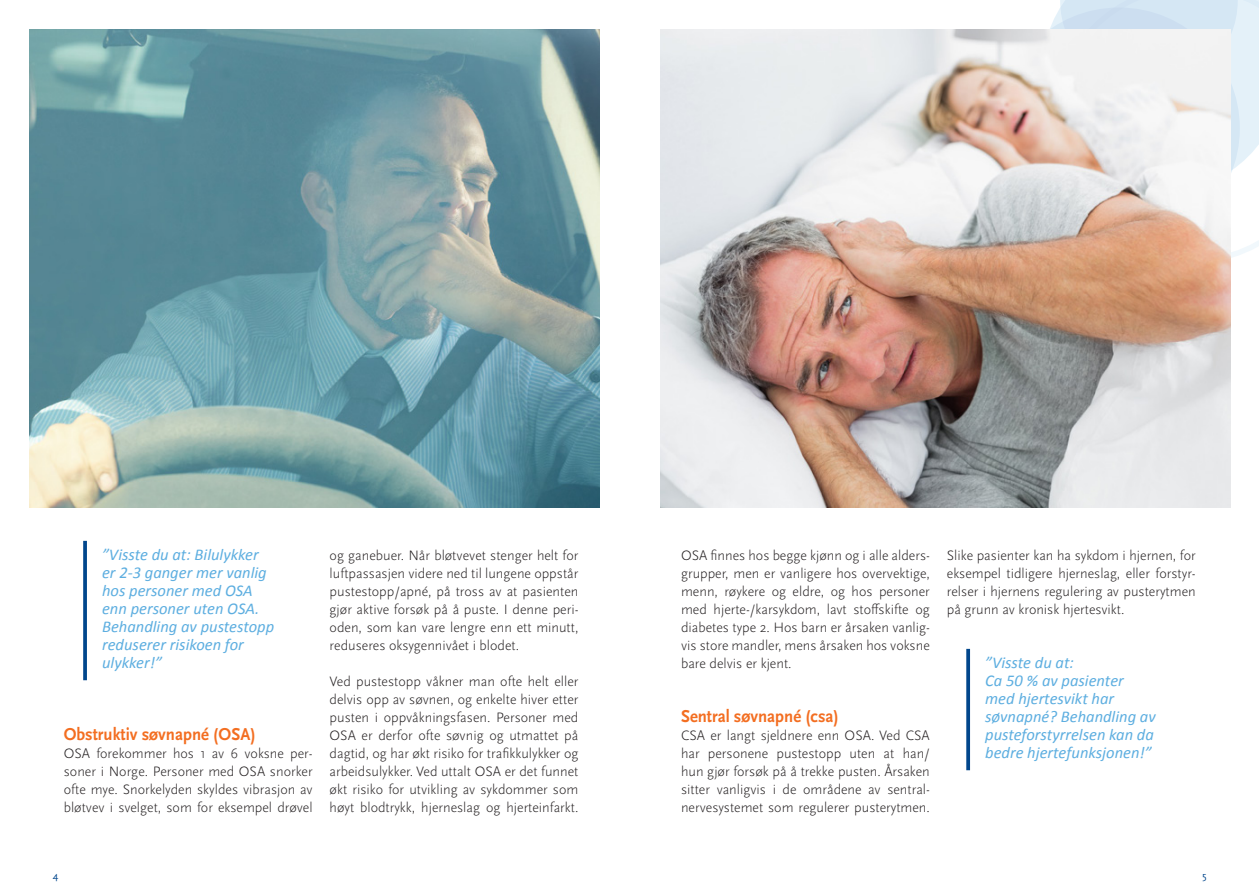
<style>
.page{position:relative;width:1259px;height:893px;background:#fff}
.page>*{position:absolute;margin:0;border:0;box-sizing:border-box;transform-origin:0 0}
.t1{font:700 18px "Scala Sans Pro";color:#f36e21;scale:.93 1}
.t2{font:italic 16.5px/18px "Calibri";color:#5daee0}
.t3{font:300 14.25px/18px "Scala Sans Pro";color:#231f20;text-align:justify}
.t4{font:10.5px "Scala Sans Pro";color:#01468c}
</style>
<div class="page">
<svg style="left:1051px;top:0;width:208px;height:264px"></svg>
<svg style="left:83px;top:541px;width:4px;height:139px"></svg>
<svg style="left:966px;top:649px;width:4px;height:121px"></svg>
<img style="left:30px;top:30px;width:570px;height:477px">
<img style="left:660px;top:30px;width:570px;height:477px">
<p class="t2" style="left:102px;top:544px;width:174px">”Visste du at: Bilulykker er 2-3 ganger mer vanlig hos personer med OSA enn personer uten OSA.<br>Behandling av pustestopp reduserer risikoen for ulykker!”</p>
<p class="t1" style="left:64px;top:723px;width:208px">Obstruktiv søvnapné (OSA)</p>
<p class="t3" style="left:64px;top:744px;width:250px">OSA forekommer hos 1 av 6 voksne per&shy;soner i Norge. Personer med OSA snorker ofte mye. Snorkelyden skyldes vibrasjon av bløtvev i svelget, som for eksempel drøvel</p>
<p class="t3" style="left:330px;top:546px;width:250px">og ganebuer. Når bløtvevet stenger helt for luftpassasjen videre ned til lungene oppstår pustestopp/apné, på tross av at pasienten gjør aktive forsøk på å puste. I denne peri&shy;oden, som kan vare lengre enn ett minutt, reduseres oksygennivået i blodet.</p>
<p class="t3" style="left:330px;top:672px;width:250px">Ved pustestopp våkner man ofte helt eller delvis opp av søvnen, og enkelte hiver etter pusten i oppvåkningsfasen. Personer med OSA er derfor ofte søvnig og utmattet på dagtid, og har økt risiko for trafikkulykker og arbeidsulykker. Ved uttalt OSA er det funnet økt risiko for utvikling av sykdommer som høyt blodtrykk, hjerneslag og hjerteinfarkt.</p>
<p class="t3" style="left:681px;top:546px;width:250px">OSA finnes hos begge kjønn og i alle alders&shy;grupper, men er vanligere hos overvektige, menn, røykere og eldre, og hos personer med hjerte-/karsykdom, lavt stoffskifte og diabetes type 2. Hos barn er årsaken vanlig&shy;vis store mandler, mens årsaken hos voksne bare delvis er kjent.</p>
<p class="t1" style="left:681px;top:705px;width:171px">Sentral søvnapné (csa)</p>
<p class="t3" style="left:681px;top:726px;width:250px">CSA er langt sjeldnere enn OSA. Ved CSA har personene pustestopp uten at han/ hun gjør forsøk på å trekke pusten. Årsaken sitter vanligvis i de områdene av sentral&shy;nervesystemet som regulerer pusterytmen.</p>
<p class="t3" style="left:947px;top:546px;width:250px">Slike pasienter kan ha sykdom i hjernen, for eksempel tidligere hjerneslag, eller forstyr&shy;relser i hjernens regulering av pusterytmen på grunn av kronisk hjertesvikt.</p>
<p class="t2" style="left:985px;top:652px;width:172px">”Visste du at:<br>Ca 50 % av pasienter med hjertesvikt har søvnapné? Behandling av pusteforstyrrelsen kan da bedre hjertefunksjonen!”</p>
<p class="t4" style="left:53px;top:870px;width:7px">4</p>
<p class="t4" style="left:1202px;top:870px;width:6px">5</p>
</div>
